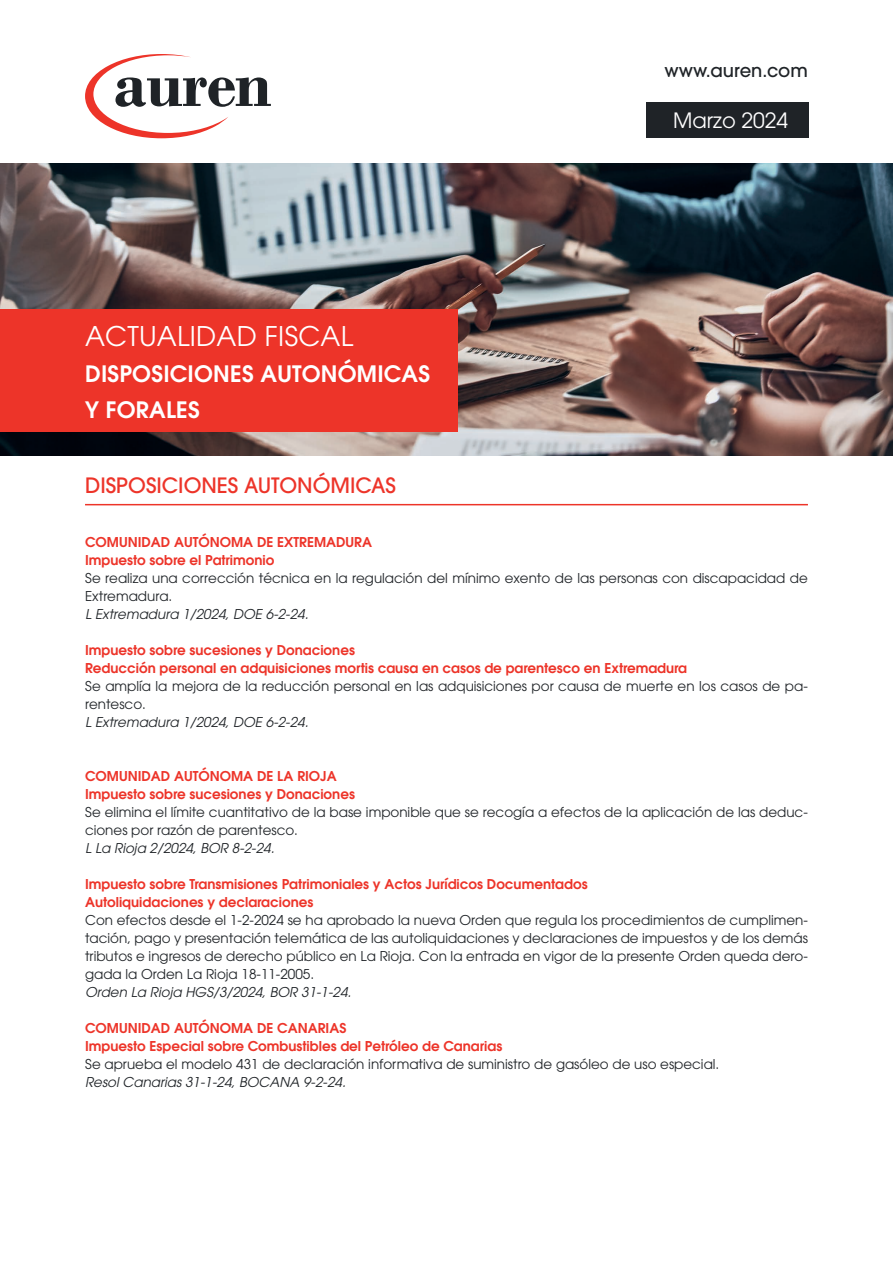
<style>
.page{position:relative;width:893px;height:1263px;background:#fff}
.page>*{position:absolute;margin:0;border:0;box-sizing:border-box;transform-origin:0 0}
.t1{font:27px "ITC Avant Garde Pro";letter-spacing:.01em;color:#fff}
.t2{font:600 22.5px/36px "ITC Avant Garde Pro";letter-spacing:.01em;color:#fff}
.t3{font:500 21px "ITC Avant Garde Pro";color:#ed3429}
.t4{font:21px "ITC Avant Garde Pro";color:#fff}
.t5{font:500 18px "ITC Avant Garde Pro";color:#1f2327}
.t6{font:13.5px/18px "ITC Avant Garde Pro";color:#1f2327}
.t7{font:600 13.5px/18px "ITC Avant Garde Pro";color:#ed3429}
.t8{font:italic 13.5px "ITC Avant Garde Pro";color:#1f2327}
</style>
<div class="page">
<svg style="left:85px;top:54px;width:186px;height:84px"></svg>
<img style="left:0;top:163px;width:893px;height:292px">
<div style="left:0;top:309px;width:457px;height:123px;background:#ed3429"></div>
<hr style="left:85px;top:504px;width:723px;height:1px;background:#ed3429">
<div style="left:646px;top:102px;width:163px;height:36px;background:#1f2327"></div>
<h1 class="t1" style="left:85px;top:319px;width:270px">ACTUALIDAD FISCAL</h1>
<h2 class="t2" style="left:85px;top:355px;width:347px">DISPOSICIONES AUTONÓMICAS<br>Y FORALES</h2>
<h3 class="t5" style="left:664px;top:59px;width:145px">www.auren.com</h3>
<h3 class="t4" style="left:673px;top:107px;width:116px">Marzo 2024</h3>
<h3 class="t3" style="left:85px;top:472px;width:312px">DISPOSICIONES AUTONÓMICAS</h3>
<p class="t7" style="left:85px;top:533px;width:289px">COMUNIDAD AUTÓNOMA DE EXTREMADURA<br>Impuesto sobre el Patrimonio</p>
<p class="t6" style="left:85px;top:569px;width:724px">Se realiza una corrección técnica en la regulación del mínimo exento de las personas con discapacidad de<br>Extremadura.</p>
<p class="t8" style="left:85px;top:605px;width:225px">L Extremadura 1/2024, DOE 6-2-24.</p>
<p class="t7" style="left:85px;top:641px;width:604px">Impuesto sobre sucesiones y Donaciones<br>Reducción personal en adquisiciones mortis causa en casos de parentesco en Extremadura</p>
<p class="t6" style="left:85px;top:677px;width:724px">Se amplía la mejora de la reducción personal en las adquisiciones por causa de muerte en los casos de pa&shy;rentesco.</p>
<p class="t8" style="left:85px;top:713px;width:225px">L Extremadura 1/2024, DOE 6-2-24.</p>
<p class="t7" style="left:85px;top:767px;width:271px">COMUNIDAD AUTÓNOMA DE LA RIOJA<br>Impuesto sobre sucesiones y Donaciones</p>
<p class="t6" style="left:85px;top:803px;width:724px">Se elimina el límite cuantitativo de la base imponible que se recogía a efectos de la aplicación de las deduc&shy;ciones por razón de parentesco.</p>
<p class="t8" style="left:85px;top:839px;width:191px">L La Rioja 2/2024, BOR 8-2-24.</p>
<p class="t7" style="left:85px;top:875px;width:504px">Impuesto sobre Transmisiones Patrimoniales y Actos Jurídicos Documentados<br>Autoliquidaciones y declaraciones</p>
<p class="t6" style="left:85px;top:911px;width:724px;text-align:justify">Con efectos desde el 1-2-2024 se ha aprobado la nueva Orden que regula los procedimientos de cumplimen&shy;tación, pago y presentación telemática de las autoliquidaciones y declaraciones de impuestos y de los demás tributos e ingresos de derecho público en La Rioja. Con la entrada en vigor de la presente Orden queda dero&shy;gada la Orden La Rioja 18-11-2005.</p>
<p class="t8" style="left:85px;top:983px;width:268px">Orden La Rioja HGS/3/2024, BOR 31-1-24.</p>
<p class="t7" style="left:85px;top:1019px;width:419px">COMUNIDAD AUTÓNOMA DE CANARIAS<br>Impuesto Especial sobre Combustibles del Petróleo de Canarias</p>
<p class="t6" style="left:85px;top:1055px;width:636px">Se aprueba el modelo 431 de declaración informativa de suministro de gasóleo de uso especial.</p>
<p class="t8" style="left:85px;top:1073px;width:262px">Resol Canarias 31-1-24, BOCANA 9-2-24.</p>
</div>
